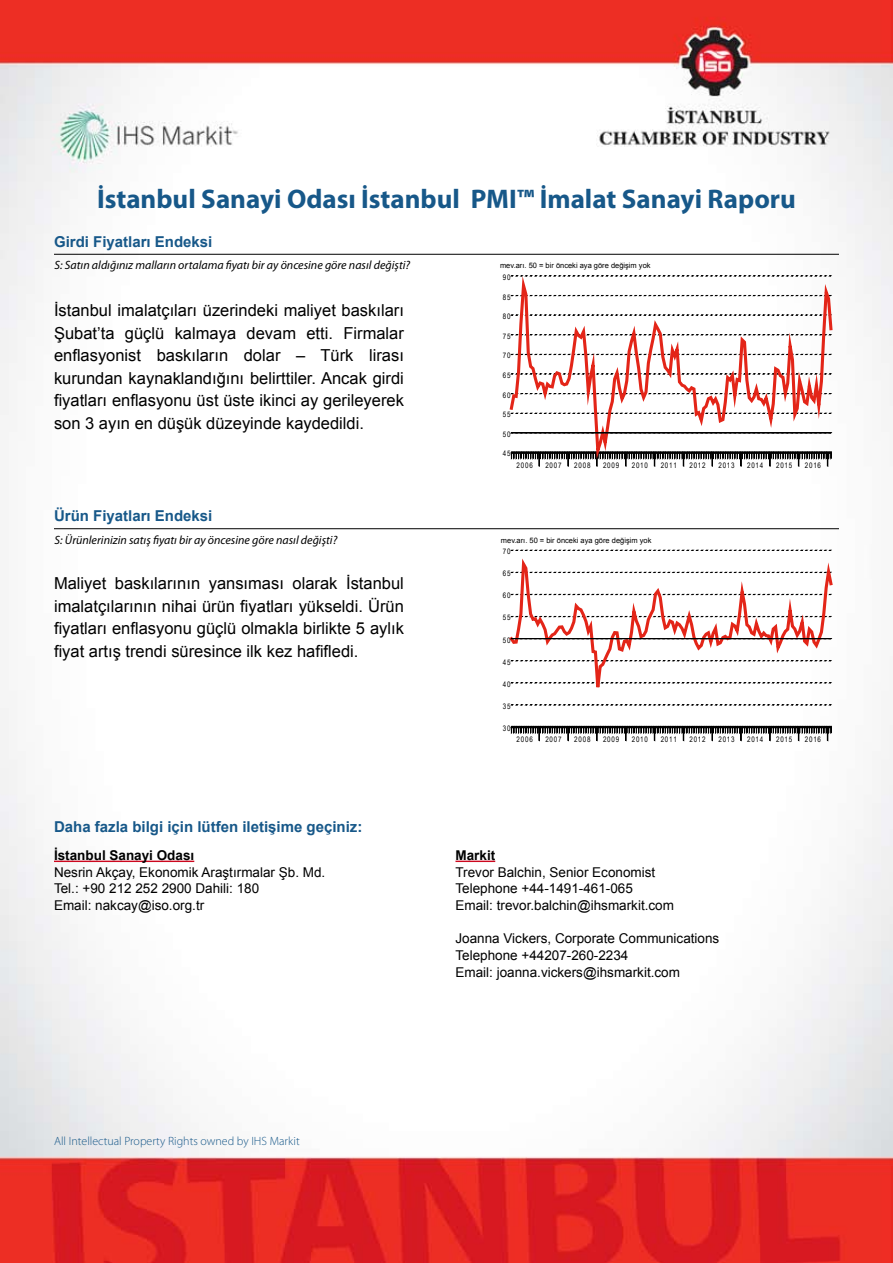
<style>
.page{position:relative;width:893px;height:1263px;background:#fff}
.page>*{position:absolute;margin:0;border:0;box-sizing:border-box;transform-origin:0 0}
.t1{font:700 27px "Myriad Pro";color:#175889}
.t2{font:16.5px/22.5px "Arial";color:#000;text-align:justify}
.t3{font:700 15px "Arial";color:#175889}
.t4{font:13.5px/16.6px "Arial";color:#000}
.t5{font:700 13.5px "Arial";color:#000}
.t6{font:italic 12px "Myriad Pro";color:#000}
.t7{font:300 12px "Myriad Pro";color:#175889}
.t8{font:7.65px "Arial Narrow";letter-spacing:.105em;color:#000}
.t9{font:7.5px "Arial";color:#000}
</style>
<div class="page">
<img style="left:0;top:0;width:893px;height:1263px">
<svg style="left:508px;top:267px;width:326px;height:200px"></svg>
<div style="left:511px;top:433px;width:320px;height:1px;border:1px solid #000"></div>
<hr style="left:54px;top:254px;width:785px;height:1px;background:#000">
<div style="left:511px;top:726px;width:320px;height:2px;border:1px solid #000"></div>
<svg style="left:511px;top:727px;width:321px;height:14px"></svg>
<svg style="left:511px;top:550px;width:320px;height:1px"></svg>
<svg style="left:507px;top:553px;width:327px;height:168px"></svg>
<div style="left:511px;top:638px;width:320px;height:1px;border:1px solid #000"></div>
<hr style="left:54px;top:528px;width:785px;height:1px;background:#000">
<hr style="left:54px;top:861px;width:140px;height:1px;background:#cc071e">
<hr style="left:455px;top:861px;width:40px;height:1px;background:#cc071e">
<h1 class="t1" style="left:97px;top:182px;width:700px">İstanbul Sanayi Odası İstanbul PMI™ İmalat Sanayi Raporu</h1>
<p class="t3" style="left:54px;top:232px;width:160px">Girdi Fiyatları Endeksi</p>
<p class="t6" style="left:55px;top:258px;width:357px">S: Satın aldığınız malların ortalama fiyatı bir ay öncesine göre nasıl değişti?</p>
<p class="t2" style="left:54px;top:299px;width:351px">İstanbul imalatçıları üzerindeki maliyet baskıları Şubat’ta güçlü kalmaya devam etti. Firmalar enflasyonist baskıların dolar – Türk lirası kurundan kaynaklandığını belirttiler. Ancak girdi fiyatları enflasyonu üst üste ikinci ay gerileyerek son 3 ayın en düşük düzeyinde kaydedildi.</p>
<p class="t3" style="left:54px;top:506px;width:160px">Ürün Fiyatları Endeksi</p>
<p class="t6" style="left:55px;top:532px;width:284px">S: Ürünlerinizin satış fiyatı bir ay öncesine göre nasıl değişti?</p>
<p class="t2" style="left:54px;top:572px;width:351px">Maliyet baskılarının yansıması olarak İstanbul imalatçılarının nihai ürün fiyatları yükseldi. Ürün fiyatları enflasyonu güçlü olmakla birlikte 5 aylık fiyat artış trendi süresince ilk kez hafifledi.</p>
<p class="t3" style="left:54px;top:817px;width:310px">Daha fazla bilgi için lütfen iletişime geçiniz:</p>
<p class="t5" style="left:54px;top:846px;width:142px">İstanbul Sanayi Odası</p>
<p class="t4" style="left:54px;top:864px;width:273px">Nesrin Akçay, Ekonomik Araştırmalar Şb. Md.<br>Tel.: +90 212 252 2900 Dahili: 180<br>Email: nakcay@iso.org.tr</p>
<p class="t9" style="left:500px;top:260px;width:152px">mev.arı. 50 = bir önceki aya göre değişim yok</p>
<p class="t8" style="left:503px;top:271px;width:9px">90</p>
<p class="t8" style="left:503px;top:291px;width:9px">85</p>
<p class="t8" style="left:503px;top:311px;width:9px">80</p>
<p class="t8" style="left:503px;top:330px;width:9px">75</p>
<p class="t8" style="left:503px;top:350px;width:9px">70</p>
<p class="t8" style="left:503px;top:369px;width:9px">65</p>
<p class="t8" style="left:503px;top:389px;width:9px">60</p>
<p class="t8" style="left:503px;top:409px;width:9px">55</p>
<p class="t8" style="left:503px;top:428px;width:9px">50</p>
<p class="t8" style="left:503px;top:448px;width:9px">45</p>
<p class="t8" style="left:517px;top:459px;width:18px">2006</p>
<p class="t8" style="left:545px;top:459px;width:18px">2007</p>
<p class="t8" style="left:574px;top:459px;width:18px">2008</p>
<p class="t8" style="left:603px;top:459px;width:18px">2009</p>
<p class="t8" style="left:632px;top:459px;width:18px">2010</p>
<p class="t8" style="left:661px;top:459px;width:18px">2011</p>
<p class="t8" style="left:689px;top:459px;width:18px">2012</p>
<p class="t8" style="left:718px;top:459px;width:18px">2013</p>
<p class="t8" style="left:747px;top:459px;width:18px">2014</p>
<p class="t8" style="left:776px;top:459px;width:18px">2015</p>
<p class="t8" style="left:805px;top:459px;width:18px">2016</p>
<p class="t9" style="left:501px;top:536px;width:152px">mev.arı. 50 = bir önceki aya göre değişim yok</p>
<p class="t8" style="left:503px;top:546px;width:9px">70</p>
<p class="t8" style="left:503px;top:568px;width:9px">65</p>
<p class="t8" style="left:503px;top:590px;width:9px">60</p>
<p class="t8" style="left:503px;top:612px;width:9px">55</p>
<p class="t8" style="left:503px;top:634px;width:9px">50</p>
<p class="t8" style="left:503px;top:656px;width:9px">45</p>
<p class="t8" style="left:503px;top:678px;width:9px">40</p>
<p class="t8" style="left:503px;top:700px;width:9px">35</p>
<p class="t8" style="left:503px;top:722px;width:9px">30</p>
<p class="t8" style="left:517px;top:734px;width:18px">2006</p>
<p class="t8" style="left:545px;top:734px;width:18px">2007</p>
<p class="t8" style="left:574px;top:734px;width:18px">2008</p>
<p class="t8" style="left:603px;top:734px;width:18px">2009</p>
<p class="t8" style="left:632px;top:734px;width:18px">2010</p>
<p class="t8" style="left:661px;top:734px;width:18px">2011</p>
<p class="t8" style="left:689px;top:734px;width:18px">2012</p>
<p class="t8" style="left:718px;top:734px;width:18px">2013</p>
<p class="t8" style="left:747px;top:734px;width:18px">2014</p>
<p class="t8" style="left:776px;top:734px;width:18px">2015</p>
<p class="t8" style="left:805px;top:734px;width:18px">2016</p>
<p class="t5" style="left:455px;top:846px;width:41px">Markit</p>
<p class="t4" style="left:455px;top:864px;width:220px">Trevor Balchin, Senior Economist<br>Telephone +44-1491-461-065<br>Email: trevor.balchin@ihsmarkit.com</p>
<p class="t4" style="left:455px;top:930px;width:265px">Joanna Vickers, Corporate Communications<br>Telephone +44207-260-2234<br>Email: joanna.vickers@ihsmarkit.com</p>
<p class="t7" style="left:54px;top:1133px;width:247px">All Intellectual Property Rights owned by IHS Markit</p>
</div>
